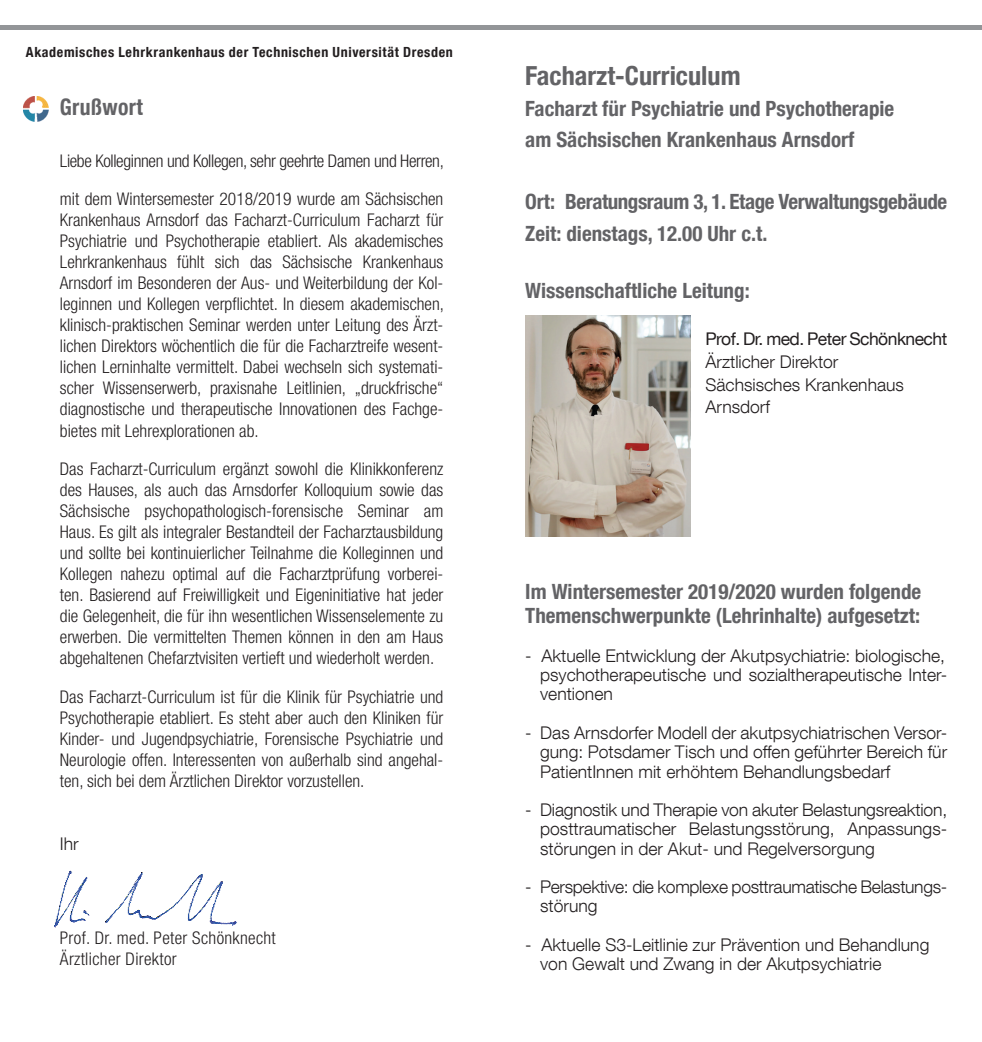
<style>
.page{position:relative;width:982px;height:1042px;background:#fff}
.page>*{position:absolute;margin:0;border:0;box-sizing:border-box;transform-origin:0 0}
.t1{font:700 condensed 26.25px "Helvetica Neue LT Com";color:#636366}
.t2{font:700 condensed 22.75px "Helvetica Neue LT Com";letter-spacing:.02em;color:#636366;scale:.95 1}
.t3{font:700 condensed 21px/31.2px "Helvetica Neue LT Com";color:#636366}
.t4{font:700 condensed 21px/31.2px "Helvetica Neue LT Com";letter-spacing:-.02em;color:#636366}
.t5{font:300 condensed 17.5px/21px "Helvetica Neue LT Com";color:#231f20;text-align:justify}
.t6{font:300 17.5px/19.2px "Helvetica Neue LT Com";color:#231f20}
.t7{font:300 17.5px/19.2px "Helvetica Neue LT Com";letter-spacing:-.02em;color:#231f20}
.t8{font:300 condensed 17.5px "Helvetica Neue LT Com";letter-spacing:-.02em;color:#231f20}
.t9{font:300 condensed 17.5px/21px "Helvetica Neue LT Com";letter-spacing:.02em;color:#231f20}
.t10{font:17.5px "Helvetica Neue LT Com";letter-spacing:-.03em;color:#231f20}
.t11{font:700 condensed 14px "Helvetica Neue LT Com";letter-spacing:.045em;color:#231f20}
</style>
<div class="page">
<div style="left:0;top:25px;width:245px;height:5px;background:#939598"></div>
<div style="left:245px;top:25px;width:376px;height:5px;background:#939598"></div>
<div style="left:621px;top:25px;width:360px;height:5px;background:#939598"></div>
<img style="left:24px;top:97px;width:24px;height:25px">
<img style="left:54px;top:870px;width:183px;height:58px">
<img style="left:525px;top:315px;width:165px;height:221px">
<p class="t11" style="left:26px;top:44px;width:428px">Akademisches Lehrkrankenhaus der Technischen Universität Dresden</p>
<h2 class="t2" style="left:60px;top:94px;width:89px">Grußwort</h2>
<p class="t8" style="left:60px;top:151px;width:385px">Liebe Kolleginnen und Kollegen, sehr geehrte Damen und Herren,</p>
<p class="t5" style="left:60px;top:189px;width:385px">mit dem Wintersemester 2018/2019 wurde am Sächsischen Krankenhaus Arnsdorf das Facharzt-Curriculum Facharzt für Psychiatrie und Psychotherapie etabliert. Als akademisches Lehrkrankenhaus fühlt sich das Sächsische Krankenhaus Arnsdorf im Besonderen der Aus- und Weiterbildung der Kol&shy;leginnen und Kollegen verpflichtet. In diesem akademischen, klinisch-praktischen Seminar werden unter Leitung des Ärzt&shy;lichen Direktors wöchentlich die für die Facharztreife wesent&shy;lichen Lerninhalte vermittelt. Dabei wechseln sich systemati&shy;scher Wissenserwerb, praxisnahe Leitlinien, „druckfrische“ diagnostische und therapeutische Innovationen des Fachge&shy;bietes mit Lehrexplorationen ab.</p>
<p class="t5" style="left:60px;top:458px;width:385px">Das Facharzt-Curriculum ergänzt sowohl die Klinikkonferenz des Hauses, als auch das Arnsdorfer Kolloquium sowie das Sächsische psychopathologisch-forensische Seminar am Haus. Es gilt als integraler Bestandteil der Facharztausbildung und sollte bei kontinuierlicher Teilnahme die Kolleginnen und Kollegen nahezu optimal auf die Facharztprüfung vorberei&shy;ten. Basierend auf Freiwilligkeit und Eigeninitiative hat jeder die Gelegenheit, die für ihn wesentlichen Wissenselemente zu erwerben. Die vermittelten Themen können in den am Haus abgehaltenen Chefarztvisiten vertieft und wiederholt werden.</p>
<p class="t5" style="left:60px;top:686px;width:385px">Das Facharzt-Curriculum ist für die Klinik für Psychiatrie und Psychotherapie etabliert. Es steht aber auch den Kliniken für Kinder- und Jugendpsychiatrie, Forensische Psychiatrie und Neurologie offen. Interessenten von außerhalb sind angehal&shy;ten, sich bei dem Ärztlichen Direktor vorzustellen.</p>
<p class="t6" style="left:60px;top:833px;width:20px">Ihr</p>
<p class="t9" style="left:60px;top:927px;width:217px">Prof. Dr. med. Peter Schönknecht<br>Ärztlicher Direktor</p>
<h1 class="t1" style="left:525px;top:60px;width:217px">Facharzt-Curriculum</h1>
<p class="t3" style="left:525px;top:93px;width:370px">Facharzt für Psychiatrie und Psychotherapie am Sächsischen Krankenhaus Arnsdorf</p>
<p class="t4" style="left:525px;top:186px;width:423px">Ort: Beratungsraum 3, 1. Etage Verwaltungsgebäude<br>Zeit: dienstags, 12.00 Uhr c.t.</p>
<p class="t3" style="left:525px;top:275px;width:226px">Wissenschaftliche Leitung:</p>
<p class="t10" style="left:705px;top:328px;width:243px">Prof. Dr. med. Peter Schönknecht</p>
<p class="t6" style="left:705px;top:350px;width:200px;line-height:22.8px">Ärztlicher Direktor<br>Sächsisches Krankenhaus<br>Arnsdorf</p>
<p class="t3" style="left:525px;top:579px;width:397px;line-height:24.5px">Im Wintersemester 2019/2020 wurden folgende<br>Themenschwerpunkte (Lehrinhalte) aufgesetzt:</p>
<p class="t6" style="left:540px;top:646px;width:408px;text-indent:-15px">- Aktuelle Entwicklung der Akutpsychiatrie: biologische, psychotherapeutische und sozialtherapeutische Inter&shy;ventionen</p>
<p class="t6" style="left:540px;top:723px;width:408px;text-align:justify;text-indent:-15px">- Das Arnsdorfer Modell der akutpsychiatrischen Versor&shy;gung: Potsdamer Tisch und offen geführter Bereich für PatientInnen mit erhöhtem Behandlungsbedarf</p>
<p class="t6" style="left:540px;top:800px;width:408px;text-align:justify;text-indent:-15px">- Diagnostik und Therapie von akuter Belastungsreaktion, posttraumatischer Belastungsstörung, Anpassungs&shy;störungen in der Akut- und Regelversorgung</p>
<p class="t7" style="left:540px;top:877px;width:408px;text-indent:-15px">- Perspektive: die komplexe posttraumatische Belastungs&shy;störung</p>
<p class="t6" style="left:540px;top:934px;width:391px;text-indent:-15px">- Aktuelle S3-Leitlinie zur Prävention und Behandlung von Gewalt und Zwang in der Akutpsychiatrie</p>
</div>
